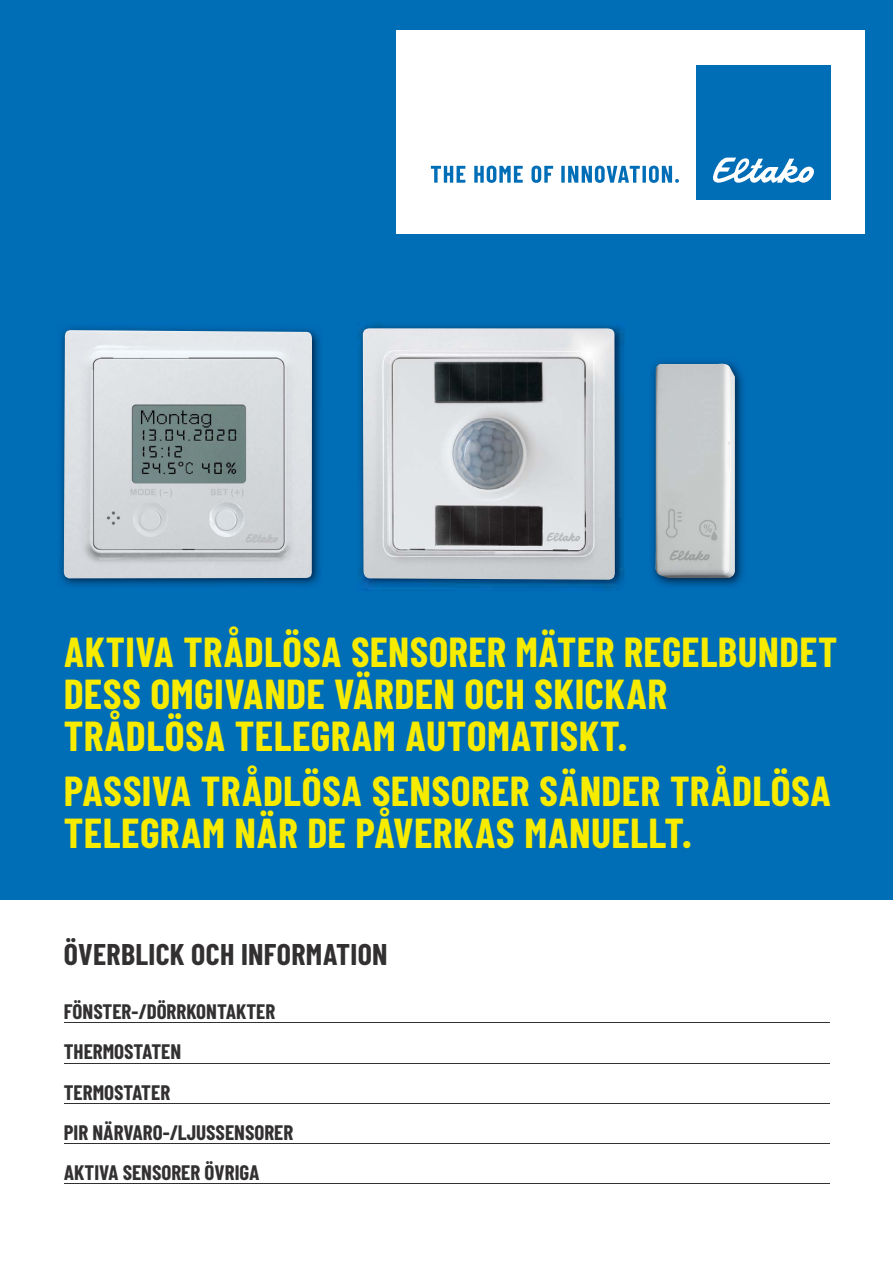
<style>
.page{position:relative;width:893px;height:1263px;background:#fff}
.page>*{position:absolute;margin:0;border:0;box-sizing:border-box;transform-origin:0 0}
.t1{font:700 42px/42px "Barlow Condensed";letter-spacing:.01em;color:#f7ec00}
.t2{font:700 30px "Barlow Condensed";letter-spacing:.01em;color:#323031}
.t3{font:700 21px/40.2px "Barlow Condensed";color:#323031}
</style>
<div class="page">
<div style="left:0;top:0;width:893px;height:899px;background:#006db7"></div>
<hr style="left:64px;top:1023px;width:765px;height:1px;background:#323031">
<hr style="left:64px;top:1063px;width:765px;height:1px;background:#323031">
<hr style="left:64px;top:1103px;width:765px;height:1px;background:#323031">
<hr style="left:64px;top:1143px;width:765px;height:1px;background:#323031">
<hr style="left:64px;top:1184px;width:765px;height:1px;background:#323031">
<img style="left:357px;top:322px;width:268px;height:268px">
<img style="left:362px;top:328px;width:253px;height:252px">
<img style="left:652px;top:361px;width:91px;height:225px">
<img style="left:655px;top:363px;width:80px;height:215px">
<img style="left:60px;top:327px;width:260px;height:259px">
<img style="left:64px;top:330px;width:248px;height:248px">
<div style="left:396px;top:30px;width:469px;height:204px;background:#fff"></div>
<div style="left:696px;top:65px;width:135px;height:135px;background:#006db7"></div>
<svg style="left:713px;top:158px;width:101px;height:25px"></svg>
<svg style="left:431px;top:166px;width:34px;height:17px"></svg>
<svg style="left:474px;top:166px;width:49px;height:17px"></svg>
<svg style="left:531px;top:166px;width:22px;height:17px"></svg>
<svg style="left:561px;top:166px;width:118px;height:17px"></svg>
<p class="t1" style="left:64px;top:632px;width:775px">AKTIVA TRÅDLÖSA SENSORER MÄTER REGELBUNDET<br>DESS OMGIVANDE VÄRDEN OCH SKICKAR<br>TRÅDLÖSA TELEGRAM AUTOMATISKT.</p>
<p class="t1" style="left:64px;top:770px;width:769px">PASSIVA TRÅDLÖSA SENSORER SÄNDER TRÅDLÖSA<br>TELEGRAM NÄR DE PÅVERKAS MANUELLT.</p>
<p class="t2" style="left:64px;top:937px;width:325px">ÖVERBLICK OCH INFORMATION</p>
<p class="t3" style="left:64px;top:992px;width:231px">FÖNSTER-/DÖRRKONTAKTER<br>THERMOSTATEN<br>TERMOSTATER<br>PIR NÄRVARO-/LJUSSENSORER<br>AKTIVA SENSORER ÖVRIGA</p>
</div>
